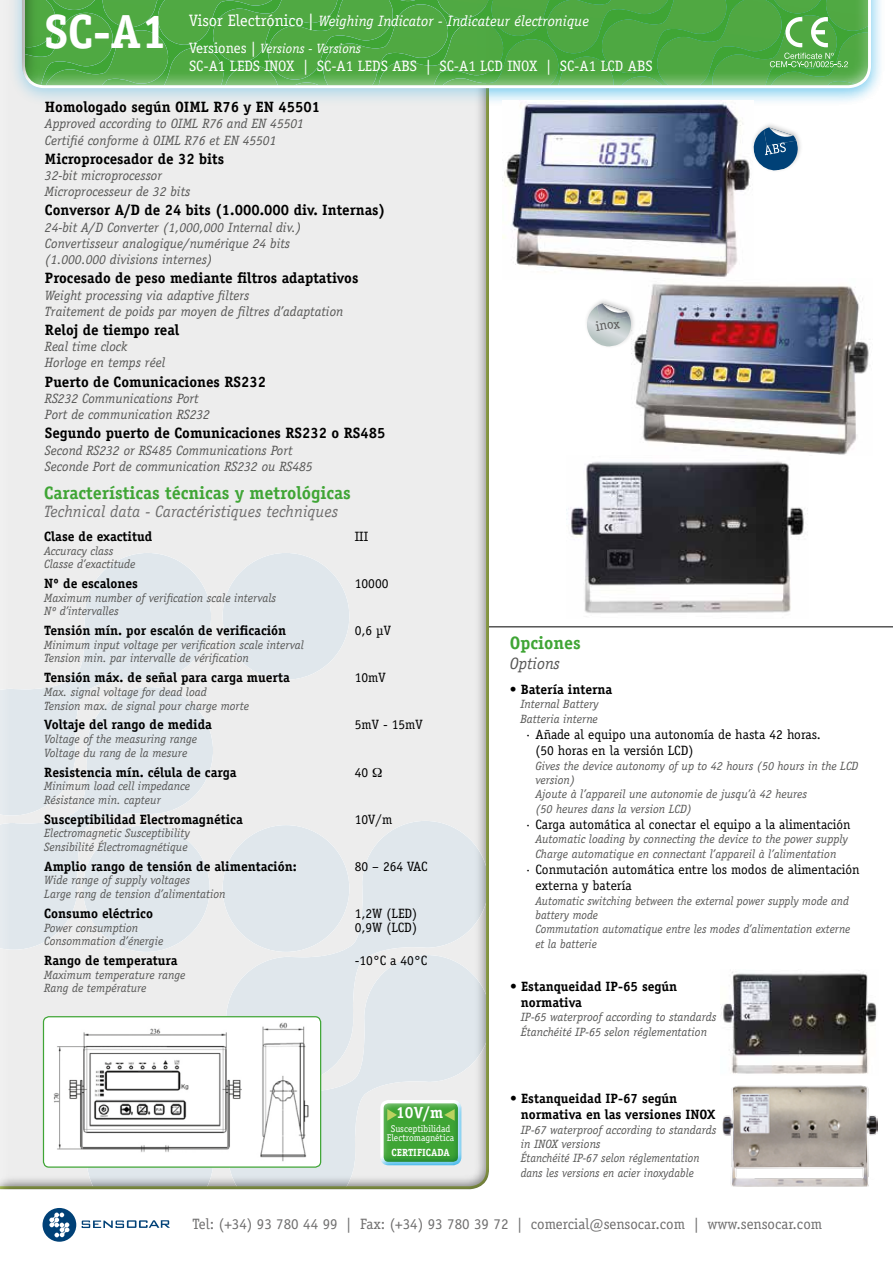
<style>
.page{position:relative;width:893px;height:1263px;background:#fff}
.page>*{position:absolute;margin:0;border:0;box-sizing:border-box;transform-origin:0 0}
.t1{font:700 48px "Officina Serif Std";color:#fff}
.t2{font:700 18px "Officina Serif Std";color:#3fa535}
.t3{font:italic 16.5px "Officina Serif Std";color:#706f6f}
.t4{font:italic 16.5px "Officina Serif Std";color:#575756}
.t5{font:700 16.2px "Officina Serif Std";color:#fff}
.t6{font:700 15px "Officina Serif Std";color:#000}
.t7{font:15px "Officina Serif Std";color:#706f6f}
.t8{font:italic 15px "Officina Serif Std";color:#fff}
.t9{font:15px "Officina Serif Std";color:#fff}
.t10{font:italic 13.5px/16.2px "Officina Serif Std";color:#575756}
.t11{font:700 13.5px/16.2px "Officina Serif Std";color:#000}
.t12{font:13.5px/16.2px "Officina Serif Std";color:#000}
.t13{font:italic 13.5px "Officina Serif Std";color:#fff}
.t14{font:13.5px "Officina Serif Std";color:#575756}
.t15{font:italic 12px/14.4px "Officina Serif Std";color:#575756}
.t16{font:700 10.35px "Officina Serif Std";color:#fff}
.t17{font:9.75px/9.3px "Officina Serif Std";color:#fff;text-align:center}
.s1{font-style:normal;font-size:16.5px}
.s2{font-style:normal;font-size:15px}
</style>
<div class="page">
<hr style="left:482px;top:627px;width:411px;height:1px;background:#000">
<div style="left:0;top:0;width:489px;height:1190px;background:#000;opacity:.46"></div>
<svg style="left:43px;top:1208px;width:33px;height:34px"></svg>
<svg style="left:82px;top:1220px;width:88px;height:8px"></svg>
<div style="left:8px;top:0;width:877px;height:107px;background:#009fe3;opacity:.3"></div>
<div style="left:21px;top:0;width:852px;height:89px;background:#000;opacity:.5"></div>
<svg style="left:785px;top:17px;width:17px;height:30px"></svg>
<svg style="left:811px;top:17px;width:17px;height:30px"></svg>
<svg style="left:770px;top:53px;width:78px;height:14px"></svg>
<img style="left:503px;top:101px;width:251px;height:176px">
<img style="left:631px;top:284px;width:239px;height:171px">
<div style="left:750px;top:121px;width:54px;height:52px;background:#fff"></div>
<svg style="left:752px;top:127px;width:48px;height:44px"></svg>
<div style="left:379px;top:1098px;width:87px;height:68px;background:#009fe3;opacity:.75"></div>
<svg style="left:387px;top:1109px;width:10px;height:12px"></svg>
<svg style="left:444px;top:1109px;width:11px;height:12px"></svg>
<img style="left:567px;top:461px;width:241px;height:152px">
<div style="left:43px;top:1017px;width:278px;height:150px;background:#fff;border-radius:6px"></div>
<img style="left:53px;top:1028px;width:188px;height:124px">
<div style="left:43px;top:1016px;width:278px;height:152px;border:1px solid #3fa535;border-radius:6px"></div>
<img style="left:260px;top:1022px;width:49px;height:140px">
<img style="left:722px;top:1085px;width:156px;height:102px">
<img style="left:721px;top:970px;width:156px;height:104px">
<div style="left:584px;top:297px;width:53px;height:52px;background:#000;opacity:.2"></div>
<svg style="left:584px;top:303px;width:49px;height:44px"></svg>
<svg style="left:373px;top:767px;width:9px;height:9px"></svg>
<h1 class="t1" style="left:44px;top:2px;width:125px">SC-A1</h1>
<p class="t8" style="left:189px;top:12px;width:401px"><span class="s1">Visor Electrónico |</span> Weighing Indicator - Indicateur électronique</p>
<p class="t13" style="left:189px;top:41px;width:174px"><span class="s2">Versiones |</span> Versions - Versions</p>
<p class="t9" style="left:189px;top:57px;width:465px">SC-A1 LEDS INOX | SC-A1 LEDS ABS | SC-A1 LCD INOX | SC-A1 LCD ABS</p>
<p class="t6" style="left:45px;top:98px;width:277px">Homologado según OIML R76 y EN 45501</p>
<p class="t10" style="left:45px;top:116px;width:260px">Approved according to OIML R76 and EN 45501<br>Certifié conforme à OIML R76 et EN 45501</p>
<p class="t6" style="left:45px;top:149px;width:181px">Microprocesador de 32 bits</p>
<p class="t10" style="left:45px;top:167px;width:147px">32-bit microprocessor<br>Microprocesseur de 32 bits</p>
<p class="t6" style="left:45px;top:201px;width:342px">Conversor A/D de 24 bits (1.000.000 div. Internas)</p>
<p class="t10" style="left:45px;top:219px;width:258px">24-bit A/D Converter (1,000,000 Internal div.)<br>Convertisseur analogique/numérique 24 bits (1.000.000 divisions internes)</p>
<p class="t6" style="left:45px;top:269px;width:315px">Procesado de peso mediante filtros adaptativos</p>
<p class="t10" style="left:45px;top:287px;width:300px">Weight processing via adaptive filters<br>Traitement de poids par moyen de filtres d’adaptation</p>
<p class="t6" style="left:45px;top:321px;width:136px">Reloj de tiempo real</p>
<p class="t10" style="left:45px;top:339px;width:122px">Real time clock<br>Horloge en temps réel</p>
<p class="t6" style="left:45px;top:372px;width:223px">Puerto de Comunicaciones RS232</p>
<p class="t10" style="left:45px;top:390px;width:166px">RS232 Communications Port<br>Port de communication RS232</p>
<p class="t6" style="left:45px;top:424px;width:342px">Segundo puerto de Comunicaciones RS232 o RS485</p>
<p class="t10" style="left:45px;top:442px;width:269px">Second RS232 or RS485 Communications Port<br>Seconde Port de communication RS232 ou RS485</p>
<h2 class="t2" style="left:44px;top:481px;width:308px">Características técnicas y metrológicas</h2>
<h3 class="t3" style="left:44px;top:502px;width:295px">Technical data - Caractéristiques techniques</h3>
<p class="t11" style="left:44px;top:528px;width:110px">Clase de exactitud</p>
<p class="t12" style="left:355px;top:528px;width:15px">III</p>
<p class="t15" style="left:44px;top:544px;width:93px;line-height:13.5px">Accuracy class<br>Classe d’exactitude</p>
<p class="t11" style="left:44px;top:575px;width:95px">Nº de escalones</p>
<p class="t12" style="left:355px;top:575px;width:35px">10000</p>
<p class="t15" style="left:44px;top:591px;width:233px;line-height:13.5px">Maximum number of verification scale intervals<br>Nº d’intervalles</p>
<p class="t11" style="left:44px;top:622px;width:244px">Tensión mín. por escalón de verificación</p>
<p class="t12" style="left:355px;top:622px;width:38px">0,6 μV</p>
<p class="t15" style="left:44px;top:638px;width:261px;line-height:13.5px">Minimum input voltage per verification scale interval<br>Tension min. par intervalle de vérification</p>
<p class="t11" style="left:44px;top:669px;width:247px">Tensión máx. de señal para carga muerta</p>
<p class="t12" style="left:355px;top:669px;width:32px">10mV</p>
<p class="t15" style="left:44px;top:685px;width:206px;line-height:13.8px">Max. signal voltage for dead load<br>Tension max. de signal pour charge morte</p>
<p class="t11" style="left:44px;top:716px;width:169px">Voltaje del rango de medida</p>
<p class="t12" style="left:355px;top:717px;width:69px">5mV - 15mV</p>
<p class="t15" style="left:44px;top:732px;width:154px;line-height:13.5px">Voltage of the measuring range<br>Voltage du rang de la mesure</p>
<p class="t11" style="left:44px;top:764px;width:194px">Resistencia mín. célula de carga</p>
<p class="t12" style="left:355px;top:764px;width:15px">40</p>
<p class="t15" style="left:44px;top:779px;width:147px;line-height:13.5px">Minimum load cell impedance<br>Résistance min. capteur</p>
<p class="t11" style="left:44px;top:811px;width:200px">Susceptibilidad Electromagnética</p>
<p class="t12" style="left:355px;top:811px;width:39px">10V/m</p>
<p class="t15" style="left:44px;top:827px;width:147px;line-height:13.5px">Electromagnetic Susceptibility<br>Sensibilité Électromagnétique</p>
<p class="t11" style="left:44px;top:858px;width:254px">Amplio rango de tensión de alimentación:</p>
<p class="t12" style="left:355px;top:858px;width:74px">80 – 264 VAC</p>
<p class="t15" style="left:44px;top:874px;width:183px;line-height:13.5px">Wide range of supply voltages<br>Large rang de tension d’alimentation</p>
<p class="t11" style="left:44px;top:905px;width:110px">Consumo eléctrico</p>
<p class="t12" style="left:355px;top:905px;width:64px">1,2W (LED)</p>
<p class="t15" style="left:44px;top:920px;width:96px">Power consumption</p>
<p class="t12" style="left:355px;top:919px;width:64px">0,9W (LCD)</p>
<p class="t15" style="left:44px;top:934px;width:121px">Consommation d’énergie</p>
<p class="t11" style="left:44px;top:952px;width:135px">Rango de temperatura</p>
<p class="t12" style="left:355px;top:952px;width:74px">-10°C a 40°C</p>
<p class="t15" style="left:44px;top:968px;width:143px;line-height:13.5px">Maximum temperature range<br>Rang de température</p>
<p class="t11" style="left:521px;top:978px;width:158px;text-indent:-11px">• Estanqueidad IP-65 según normativa</p>
<p class="t15" style="left:521px;top:1010px;width:197px">IP-65 waterproof according to standards<br>Étanchéité IP-65 selon réglementation</p>
<p class="t14" style="left:595px;top:319px;width:26px;rotate:-8deg">inox</p>
<h2 class="t2" style="left:510px;top:632px;width:73px">Opciones</h2>
<h3 class="t4" style="left:510px;top:654px;width:52px">Options</h3>
<p class="t11" style="left:510px;top:681px;width:104px">• Batería interna</p>
<p class="t15" style="left:520px;top:697px;width:80px">Internal Battery<br>Batteria interne</p>
<p class="t12" style="left:535px;top:726px;width:287px;text-indent:-11px">· Añade al equipo una autonomía de hasta 42 horas. (50 horas en la versión LCD)</p>
<p class="t15" style="left:535px;top:758px;width:325px">Gives the device autonomy of up to 42 hours (50 hours in the LCD version)<br>Ajoute à l’appareil une autonomie de jusqu’à 42 heures<br>(50 heures dans la version LCD)</p>
<p class="t12" style="left:525px;top:816px;width:327px">· Carga automática al conectar el equipo a la alimentación</p>
<p class="t15" style="left:535px;top:832px;width:314px">Automatic loading by connecting the device to the power supply<br>Charge automatique en connectant l’appareil à l’alimentation</p>
<p class="t12" style="left:535px;top:861px;width:326px;text-indent:-11px">· Conmutación automática entre los modos de alimentación externa y batería</p>
<p class="t15" style="left:535px;top:893px;width:316px">Automatic switching between the external power supply mode and battery mode<br>Commutation automatique entre les modes d’alimentation externe et la batterie</p>
<h3 class="t5" style="left:396px;top:1102px;width:49px">10V/m</h3>
<p class="t17" style="left:387px;top:1124px;width:69px">Susceptibilidad<br>Electromagnética</p>
<p class="t16" style="left:391px;top:1146px;width:60px">CERTIFICADA</p>
<p class="t11" style="left:521px;top:1090px;width:196px;text-indent:-11px">• Estanqueidad IP-67 según normativa en las versiones INOX</p>
<p class="t15" style="left:521px;top:1122px;width:197px">IP-67 waterproof according to standards in INOX versions<br>Étanchéité IP-67 selon réglementation dans les versions en acier inoxydable</p>
<p class="t7" style="left:192px;top:1215px;width:631px">Tel: (+34) 93 780 44 99 | Fax: (+34) 93 780 39 72 | comercial@sensocar.com | www.sensocar.com</p>
</div>
